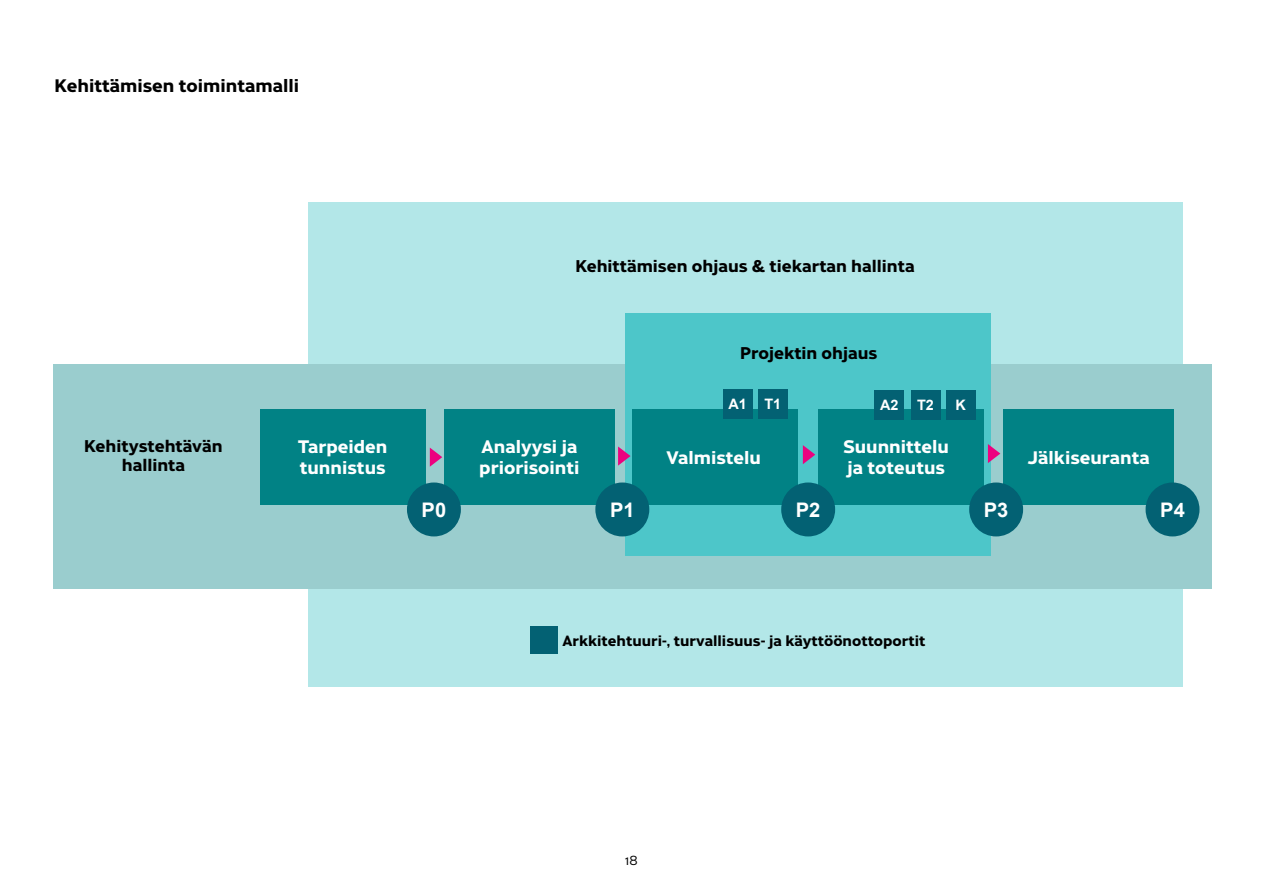
<style>
.page{position:relative;width:1263px;height:893px;background:#fff}
.page>*{position:absolute;margin:0;border:0;box-sizing:border-box;transform-origin:0 0}
.t1{font:700 20.1px "Arial";color:#fff}
.t2{font:700 17.55px/20.9px "Cresta";color:#fff}
.t3{font:700 17.55px "Cresta";color:#000}
.t4{font:700 16.5px/19.5px "Cresta";color:#000;text-align:center}
.t5{font:700 14.4px "Cresta";color:#000}
.t6{font:700 14.4px "Arial";color:#fff}
.t7{font:12.75px "Cresta";color:#000}
</style>
<div class="page">
<div style="left:308px;top:202px;width:874px;height:484px;background:#b3e7e8"></div>
<div style="left:54px;top:364px;width:1158px;height:225px;background:#9acdce"></div>
<div style="left:625px;top:313px;width:366px;height:243px;background:#4dc6c9"></div>
<div style="left:632px;top:409px;width:166px;height:96px;background:#018285"></div>
<div style="left:818px;top:409px;width:166px;height:96px;background:#018285"></div>
<div style="left:1004px;top:409px;width:170px;height:96px;background:#018285"></div>
<div style="left:260px;top:409px;width:166px;height:96px;background:#018285"></div>
<div style="left:445px;top:409px;width:170px;height:96px;background:#018285"></div>
<div style="left:407px;top:482px;width:54px;height:54px;background:#036173;border-radius:50%"></div>
<div style="left:969px;top:482px;width:54px;height:54px;background:#036173;border-radius:50%"></div>
<div style="left:781px;top:482px;width:54px;height:54px;background:#036173;border-radius:50%"></div>
<div style="left:595px;top:482px;width:54px;height:54px;background:#036173;border-radius:50%"></div>
<div style="left:1145px;top:482px;width:54px;height:54px;background:#036173;border-radius:50%"></div>
<div style="left:723px;top:389px;width:29px;height:29px;background:#036173"></div>
<div style="left:758px;top:389px;width:29px;height:29px;background:#036173"></div>
<div style="left:874px;top:390px;width:30px;height:30px;background:#036173"></div>
<div style="left:911px;top:390px;width:29px;height:30px;background:#036173"></div>
<div style="left:946px;top:390px;width:29px;height:30px;background:#036173"></div>
<div style="left:530px;top:627px;width:28px;height:27px;background:#036173"></div>
<svg style="left:430px;top:448px;width:12px;height:19px"></svg>
<svg style="left:618px;top:446px;width:12px;height:20px"></svg>
<svg style="left:803px;top:445px;width:12px;height:19px"></svg>
<svg style="left:988px;top:444px;width:12px;height:19px"></svg>
<p class="t3" style="left:55px;top:71px;width:246px">Kehittämisen toimintamalli</p>
<p class="t4" style="left:575px;top:254px;width:341px">Kehittämisen ohjaus &amp; tiekartan hallinta</p>
<p class="t4" style="left:740px;top:342px;width:139px">Projektin ohjaus</p>
<p class="t6" style="left:728px;top:394px;width:54px">A1 T1</p>
<p class="t6" style="left:880px;top:395px;width:20px">A2</p>
<p class="t6" style="left:917px;top:395px;width:18px">T2</p>
<p class="t6" style="left:955px;top:395px;width:12px">K</p>
<p class="t4" style="left:84px;top:434px;width:140px">Kehitystehtävän hallinta</p>
<p class="t2" style="left:298px;top:435px;width:91px">Tarpeiden tunnistus</p>
<p class="t2" style="left:667px;top:445px;width:96px">Valmistelu</p>
<p class="t2" style="left:843px;top:435px;width:107px">Suunnittelu ja toteutus</p>
<p class="t2" style="left:1028px;top:445px;width:124px">Jälkiseuranta</p>
<p class="t2" style="left:479px;top:435px;width:102px">Analyysi ja priorisointi</p>
<p class="t1" style="left:422px;top:496px;width:26px">P0</p>
<p class="t1" style="left:610px;top:496px;width:26px">P1</p>
<p class="t1" style="left:796px;top:496px;width:26px">P2</p>
<p class="t1" style="left:984px;top:496px;width:26px">P3</p>
<p class="t1" style="left:1160px;top:496px;width:26px">P4</p>
<p class="t5" style="left:563px;top:628px;width:364px">Arkkitehtuuri-, turvallisuus- ja käyttöönottoportit</p>
<p class="t7" style="left:625px;top:851px;width:14px">18</p>
</div>
